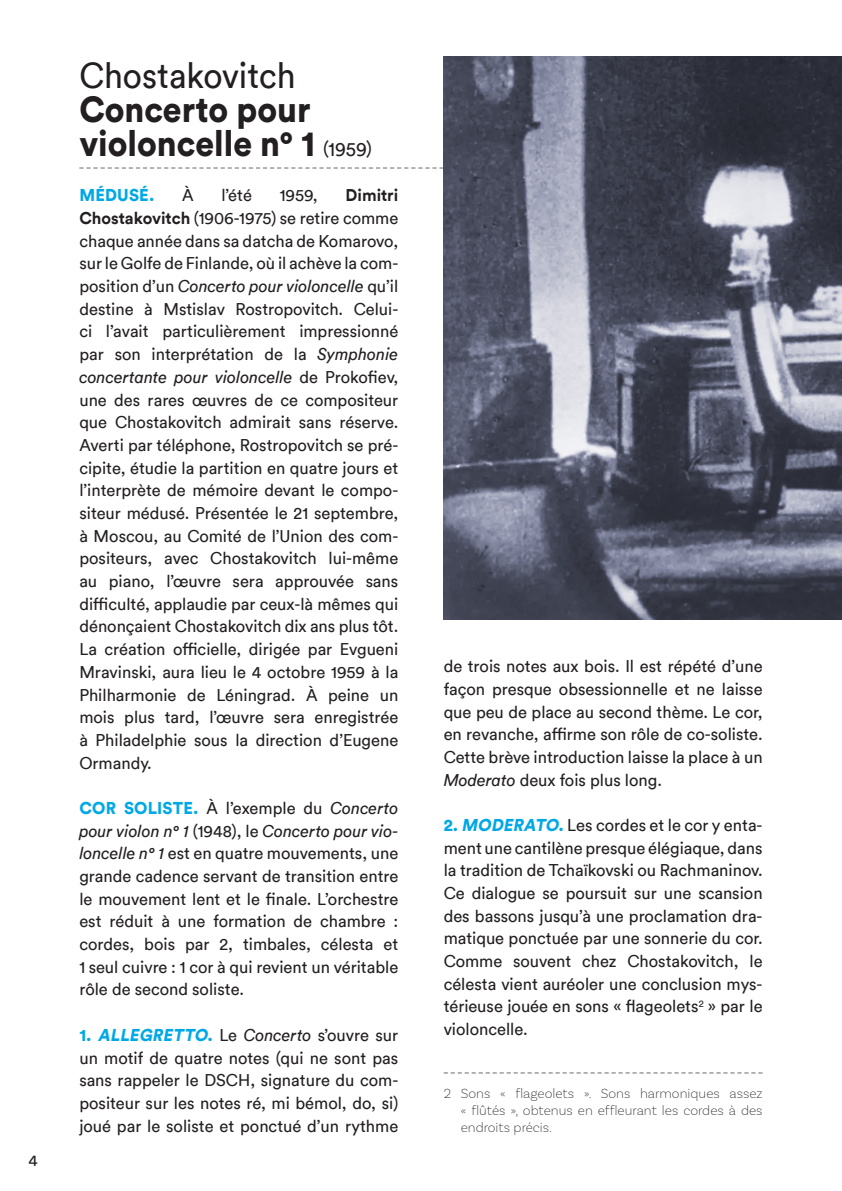
<style>
.page{position:relative;width:842px;height:1191px;background:#fff}
.page>*{position:absolute;margin:0;border:0;box-sizing:border-box;transform-origin:0 0}
.TITRES_gros{font:900 36px/34px "Circular Std";color:#231f20;scale:.93 1}
.TX__limite_césure__7356{font:17px/22.6px "Circular";color:#231f20;text-align:justify}
.TX__limite_césure__7356-2{font:900 17px "Circular Std";letter-spacing:.01em;color:#00a8e6}
.t1{font:16px "Circular";color:#231f20}
._17-note_bas_de_page_-_c7_-_int_8{font:200 14px/17px "Basic Sans";color:#231f20;text-align:justify}
.s1{font-family:"Circular";font-weight:400}
.s2{font-family:"Circular";font-weight:400;font-size:20px}
.s3{font-weight:700}
.s4{font-style:italic}
.s5{font-family:"Circular Std";font-weight:900;color:#00a8e6}
.s6{font-family:"Circular Std";font-weight:900;font-style:italic;color:#00a8e6}
</style>
<div class="page">
<svg style="left:79px;top:167px;width:365px;height:2px"></svg>
<svg style="left:444px;top:1072px;width:319px;height:1px"></svg>
<img style="left:444px;top:57px;width:398px;height:562px">
<p class="t1" style="left:28px;top:1149px;width:11px">4</p>
<p class="TITRES_gros" style="left:79px;top:57px;width:316px"><span class="s1">Chostakovitch<br></span>Concerto pour violoncelle n° 1 <span class="s2">(1959)</span></p>
<p class="TX__limite_césure__7356-2" style="left:79px;top:184px;width:76px">MÉDUSÉ.</p>
<p class="TX__limite_césure__7356" style="left:182px;top:183px;width:13px">À</p>
<p class="TX__limite_césure__7356" style="left:221px;top:183px;width:32px">l’été</p>
<p class="TX__limite_césure__7356" style="left:280px;top:183px;width:40px">1959,</p>
<p class="TX__limite_césure__7356" style="left:79px;top:183px;width:320px;text-indent:266px"><span class="s3">Dimitri Chostakovitch</span> (1906-1975) se retire comme chaque année dans sa datcha de Komarovo, sur le Golfe de Finlande, où il achève la com&shy;position d’un <span class="s4">Concerto pour violoncelle</span> qu’il destine à Mstislav Rostropovitch. Celui&shy;ci l’avait particulièrement impressionné par son interprétation de la <span class="s4">Symphonie concertante pour violoncelle</span> de Prokofiev, une des rares œuvres de ce compositeur que Chostakovitch admirait sans réserve.<br>Averti par téléphone, Rostropovitch se pré&shy;cipite, étudie la partition en quatre jours et l’interprète de mémoire devant le compo&shy;siteur médusé. Présentée le 21 septembre, à Moscou, au Comité de l’Union des com&shy;positeurs, avec Chostakovitch lui-même au piano, l’œuvre sera approuvée sans difficulté, applaudie par ceux-là mêmes qui dénonçaient Chostakovitch dix ans plus tôt.<br>La création officielle, dirigée par Evgueni Mravinski, aura lieu le 4 octobre 1959 à la Philharmonie de Léningrad. À peine un mois plus tard, l’œuvre sera enregistrée à Philadelphie sous la direction d’Eugene Ormandy.</p>
<p class="TX__limite_césure__7356" style="left:79px;top:796px;width:320px"><span class="s5">COR SOLISTE.</span> À l’exemple du <span class="s4">Concerto pour violon n° 1</span> (1948), le <span class="s4">Concerto pour vio&shy;loncelle n° 1</span> est en quatre mouvements, une grande cadence servant de transition entre le mouvement lent et le finale. L’orchestre est réduit à une formation de chambre : cordes, bois par 2, timbales, célesta et 1 seul cuivre : 1 cor à qui revient un véritable rôle de second soliste.</p>
<p class="TX__limite_césure__7356" style="left:79px;top:1022px;width:320px"><span class="s5">1.</span> <span class="s6">ALLEGRETTO</span><span class="s5">.</span> Le <span class="s4">Concerto</span> s’ouvre sur un motif de quatre notes (qui ne sont pas sans rappeler le DSCH, signature du com&shy;positeur sur les notes ré, mi bémol, do, si) joué par le soliste et ponctué d’un rythme</p>
<p class="TX__limite_césure__7356" style="left:444px;top:654px;width:320px">de trois notes aux bois. Il est répété d’une façon presque obsessionnelle et ne laisse que peu de place au second thème. Le cor, en revanche, affirme son rôle de co-soliste.<br>Cette brève introduction laisse la place à un <span class="s4">Moderato</span> deux fois plus long.</p>
<p class="TX__limite_césure__7356" style="left:444px;top:813px;width:320px"><span class="s5">2.</span> <span class="s6">MODERATO</span><span class="s5">.</span> Les cordes et le cor y enta&shy;ment une cantilène presque élégiaque, dans la tradition de Tchaïkovski ou Rachmaninov.<br>Ce dialogue se poursuit sur une scansion des bassons jusqu’à une proclamation dra&shy;matique ponctuée par une sonnerie du cor.<br>Comme souvent chez Chostakovitch, le célesta vient auréoler une conclusion mys&shy;térieuse jouée en sons « flageolets<sup>2</sup> » par le violoncelle.</p>
<p class="_17-note_bas_de_page_-_c7_-_int_8" style="left:461px;top:1084px;width:303px;text-indent:-17px">2 Sons « flageolets ». Sons harmoniques assez « flûtés », obtenus en effleurant les cordes à des endroits précis.</p>
</div>
